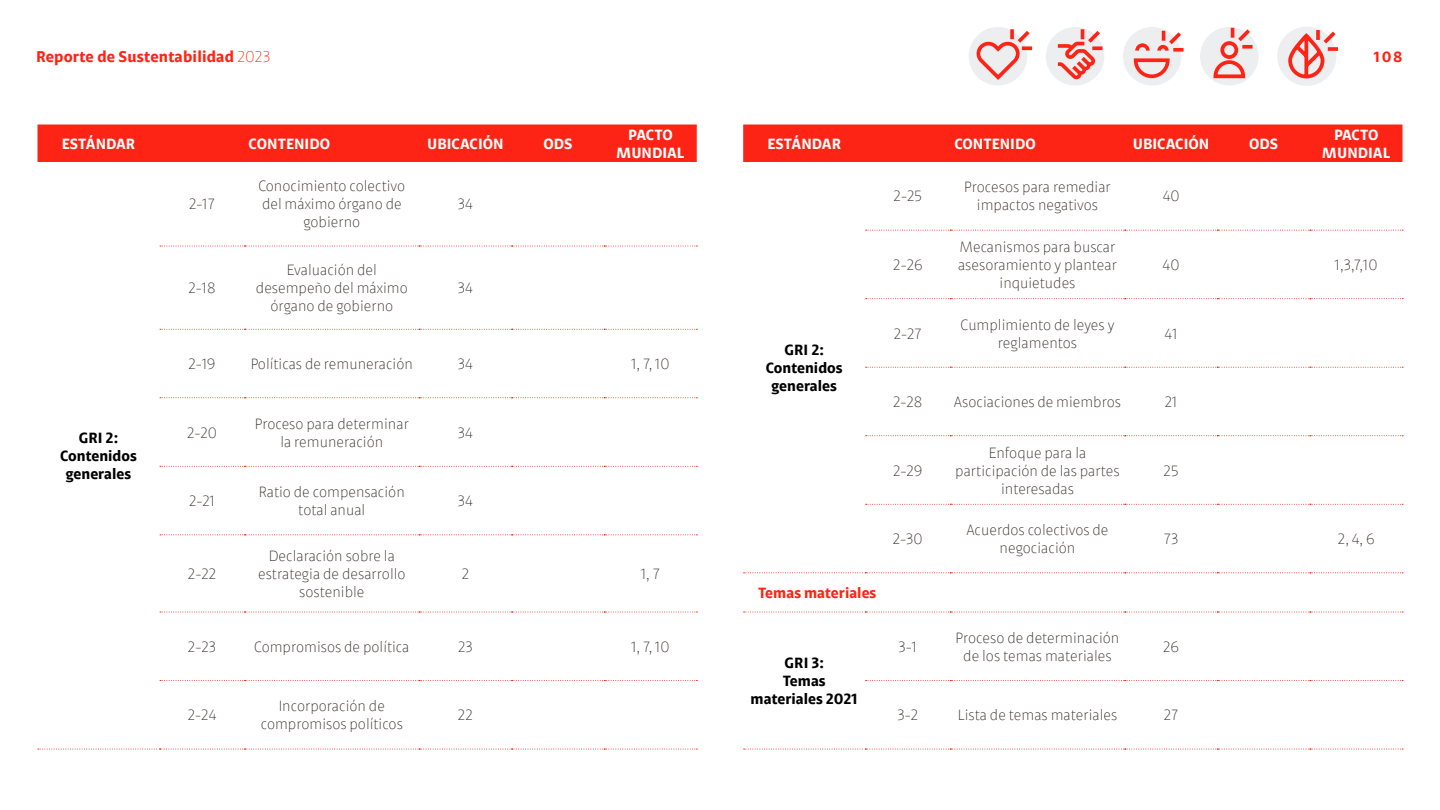
<style>
.page{position:relative;width:1440px;height:810px;background:#fff}
.page>*{position:absolute;margin:0;border:0;box-sizing:border-box;transform-origin:0 0}
.t1{font:700 15.75px "AMX";letter-spacing:.01em;color:#fd2415}
.t2{font:300 15px/18px "AMX";color:#2b2421;text-align:center}
.t3{font:700 15px/18px "AMX";color:#fff;text-align:center}
.t4{font:700 15px/18px "AMX";color:#000;text-align:center}
.t5{font:700 15px "AMX";color:#fd2415}
.s1{font-weight:300}
</style>
<div class="page">
<div style="left:38px;top:124px;width:659px;height:38px;background:#fd2415"></div>
<svg style="left:160px;top:246px;width:537px;height:1px"></svg>
<svg style="left:160px;top:329px;width:537px;height:1px"></svg>
<svg style="left:160px;top:397px;width:537px;height:1px"></svg>
<svg style="left:160px;top:466px;width:537px;height:1px"></svg>
<svg style="left:160px;top:534px;width:537px;height:1px"></svg>
<svg style="left:160px;top:612px;width:537px;height:1px"></svg>
<svg style="left:160px;top:680px;width:537px;height:1px"></svg>
<svg style="left:38px;top:749px;width:659px;height:1px"></svg>
<div style="left:743px;top:124px;width:659px;height:38px;background:#fd2415"></div>
<svg style="left:866px;top:230px;width:537px;height:1px"></svg>
<svg style="left:866px;top:298px;width:537px;height:1px"></svg>
<svg style="left:866px;top:367px;width:537px;height:1px"></svg>
<svg style="left:866px;top:435px;width:537px;height:1px"></svg>
<svg style="left:866px;top:504px;width:537px;height:1px"></svg>
<svg style="left:744px;top:572px;width:659px;height:1px"></svg>
<svg style="left:744px;top:612px;width:659px;height:1px"></svg>
<svg style="left:866px;top:680px;width:537px;height:1px"></svg>
<svg style="left:744px;top:749px;width:659px;height:1px"></svg>
<div style="left:1046px;top:27px;width:58px;height:59px;background:#edeef0;border-radius:50%"></div>
<div style="left:969px;top:27px;width:58px;height:59px;background:#edeef0;border-radius:50%"></div>
<div style="left:1123px;top:27px;width:58px;height:59px;background:#edeef0;border-radius:50%"></div>
<div style="left:1200px;top:27px;width:59px;height:59px;background:#edeef0;border-radius:50%"></div>
<div style="left:1277px;top:27px;width:59px;height:59px;background:#edeef0;border-radius:50%"></div>
<svg style="left:1288px;top:30px;width:50px;height:49px"></svg>
<svg style="left:1231px;top:28px;width:22px;height:21px"></svg>
<div style="left:1220px;top:41px;width:18px;height:18px;border:4px solid #fd2415;border-radius:50%"></div>
<svg style="left:1213px;top:58px;width:33px;height:21px"></svg>
<svg style="left:977px;top:29px;width:55px;height:51px"></svg>
<svg style="left:1058px;top:29px;width:44px;height:50px"></svg>
<svg style="left:1134px;top:31px;width:50px;height:47px"></svg>
<p class="t1" style="left:36px;top:42px;width:236px">Reporte de Sustentabilidad <span class="s1">2023</span></p>
<p class="t5" style="left:1374px;top:43px;width:30px">108</p>
<p class="t3" style="left:62px;top:132px;width:75px">ESTÁNDAR</p>
<p class="t3" style="left:249px;top:132px;width:83px">CONTENIDO</p>
<p class="t3" style="left:427px;top:132px;width:78px">UBICACIÓN</p>
<p class="t3" style="left:543px;top:132px;width:31px">ODS</p>
<p class="t3" style="left:616px;top:123px;width:70px">PACTO<br>MUNDIAL</p>
<p class="t2" style="left:189px;top:192px;width:27px">2-17</p>
<p class="t2" style="left:188px;top:276px;width:29px">2-18</p>
<p class="t2" style="left:258px;top:174px;width:148px">Conocimiento colectivo del máximo órgano de gobierno</p>
<p class="t2" style="left:256px;top:258px;width:153px">Evaluación del desempeño del máximo órgano de gobierno</p>
<p class="t2" style="left:458px;top:192px;width:17px">34</p>
<p class="t2" style="left:458px;top:276px;width:17px">34</p>
<p class="t4" style="left:60px;top:426px;width:78px">GRI 2:<br>Contenidos generales</p>
<p class="t2" style="left:189px;top:352px;width:29px">2-19</p>
<p class="t2" style="left:251px;top:352px;width:164px">Políticas de remuneración</p>
<p class="t2" style="left:458px;top:352px;width:17px">34</p>
<p class="t2" style="left:631px;top:352px;width:40px">1, 7, 10</p>
<p class="t2" style="left:187px;top:421px;width:31px">2-20</p>
<p class="t2" style="left:255px;top:412px;width:156px">Proceso para determinar la remuneración</p>
<p class="t2" style="left:458px;top:421px;width:17px">34</p>
<p class="t2" style="left:189px;top:489px;width:28px">2-21</p>
<p class="t2" style="left:259px;top:480px;width:147px">Ratio de compensación total anual</p>
<p class="t2" style="left:458px;top:489px;width:17px">34</p>
<p class="t2" style="left:188px;top:562px;width:30px">2-22</p>
<p class="t2" style="left:258px;top:544px;width:149px">Declaración sobre la estrategia de desarrollo sostenible</p>
<p class="t2" style="left:462px;top:562px;width:9px">2</p>
<p class="t2" style="left:641px;top:562px;width:20px">1, 7</p>
<p class="t2" style="left:188px;top:635px;width:30px">2-23</p>
<p class="t2" style="left:254px;top:635px;width:157px">Compromisos de política</p>
<p class="t2" style="left:458px;top:635px;width:16px">23</p>
<p class="t2" style="left:631px;top:635px;width:40px">1, 7, 10</p>
<p class="t2" style="left:188px;top:703px;width:30px">2-24</p>
<p class="t2" style="left:261px;top:694px;width:144px">Incorporación de compromisos políticos</p>
<p class="t2" style="left:458px;top:703px;width:16px">22</p>
<p class="t3" style="left:767px;top:132px;width:75px">ESTÁNDAR</p>
<p class="t3" style="left:954px;top:132px;width:83px">CONTENIDO</p>
<p class="t3" style="left:1133px;top:132px;width:78px">UBICACIÓN</p>
<p class="t3" style="left:1249px;top:132px;width:31px">ODS</p>
<p class="t3" style="left:1322px;top:123px;width:70px">PACTO<br>MUNDIAL</p>
<p class="t2" style="left:894px;top:184px;width:30px">2-25</p>
<p class="t2" style="left:964px;top:175px;width:148px">Procesos para remediar impactos negativos</p>
<p class="t2" style="left:1163px;top:184px;width:18px">40</p>
<p class="t4" style="left:766px;top:338px;width:78px">GRI 2:<br>Contenidos generales</p>
<p class="t5" style="left:758px;top:579px;width:120px">Temas materiales</p>
<p class="t4" style="left:751px;top:651px;width:109px">GRI 3:<br>Temas materiales 2021</p>
<p class="t2" style="left:893px;top:253px;width:31px">2-26</p>
<p class="t2" style="left:958px;top:235px;width:161px">Mecanismos para buscar asesoramiento y plantear inquietudes</p>
<p class="t2" style="left:1163px;top:253px;width:18px">40</p>
<p class="t2" style="left:1335px;top:253px;width:44px">1,3,7,10</p>
<p class="t2" style="left:894px;top:321px;width:30px">2-27</p>
<p class="t2" style="left:961px;top:312px;width:155px">Cumplimiento de leyes y reglamentos</p>
<p class="t2" style="left:1165px;top:321px;width:14px">41</p>
<p class="t2" style="left:893px;top:390px;width:31px">2-28</p>
<p class="t2" style="left:954px;top:390px;width:169px">Asociaciones de miembros</p>
<p class="t2" style="left:1165px;top:390px;width:14px">21</p>
<p class="t2" style="left:893px;top:459px;width:31px">2-29</p>
<p class="t2" style="left:955px;top:441px;width:166px">Enfoque para la participación de las partes interesadas</p>
<p class="t2" style="left:1164px;top:459px;width:16px">25</p>
<p class="t2" style="left:893px;top:527px;width:31px">2-30</p>
<p class="t2" style="left:966px;top:518px;width:144px">Acuerdos colectivos de negociación</p>
<p class="t2" style="left:1164px;top:527px;width:16px">73</p>
<p class="t2" style="left:1338px;top:527px;width:38px">2, 4, 6</p>
<p class="t2" style="left:898px;top:635px;width:20px">3-1</p>
<p class="t2" style="left:956px;top:626px;width:165px">Proceso de determinación de los temas materiales</p>
<p class="t2" style="left:1163px;top:635px;width:17px">26</p>
<p class="t2" style="left:897px;top:703px;width:22px">3-2</p>
<p class="t2" style="left:958px;top:703px;width:161px">Lista de temas materiales</p>
<p class="t2" style="left:1164px;top:703px;width:16px">27</p>
</div>
